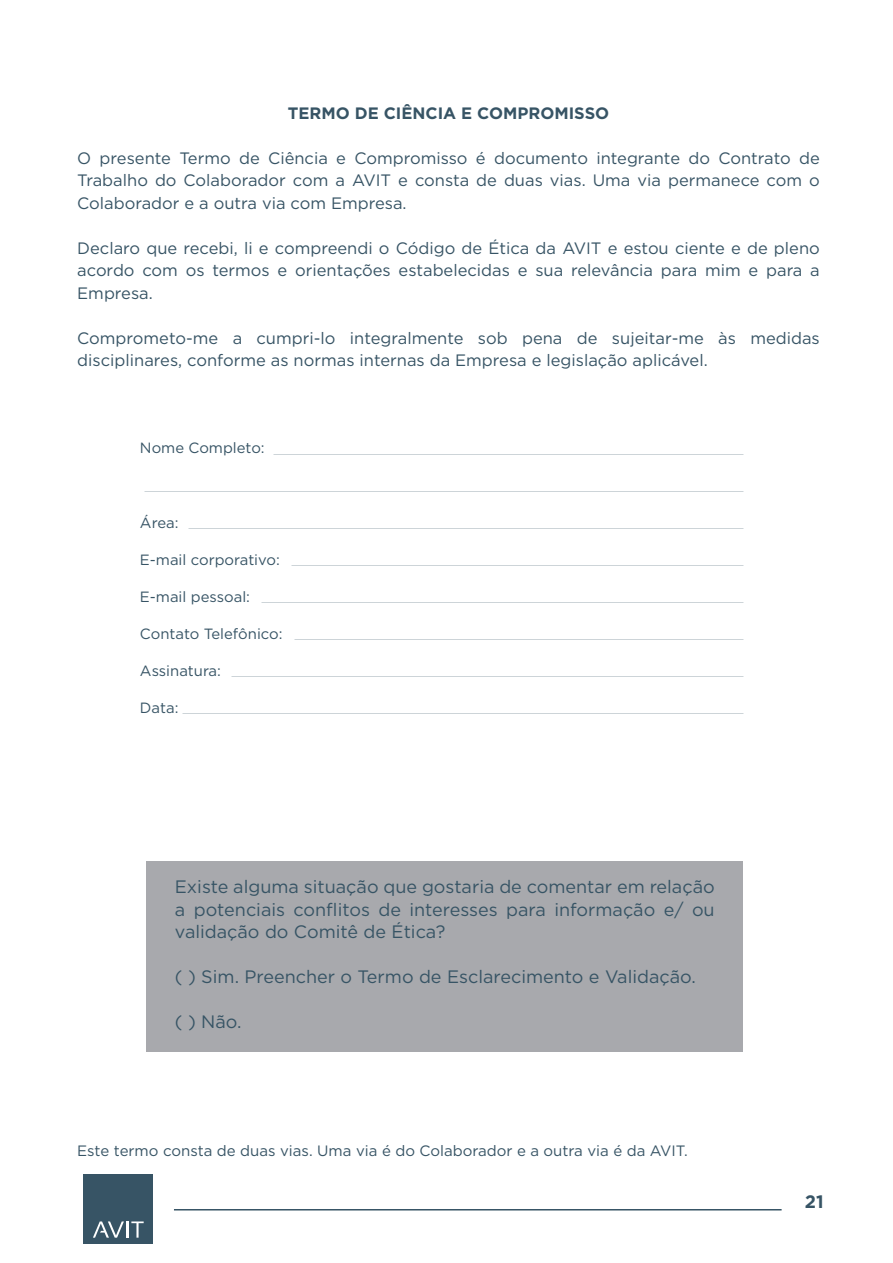
<style>
.page{position:relative;width:893px;height:1263px;background:#fff}
.page>*{position:absolute;margin:0;border:0;box-sizing:border-box;transform-origin:0 0}
.t1{font:18px/22.5px "Gotham";color:#375465;text-align:justify}
.t2{font:700 18px "Gotham";color:#375465}
.t3{font:16.5px/22.5px "Gotham";color:#375465;text-align:justify}
.t4{font:700 16.5px "Gotham";color:#375465}
.t5{font:15px "Gotham";color:#375465}
.t6{font:14.85px "Gotham";color:#375465}
</style>
<div class="page">
<div style="left:146px;top:861px;width:597px;height:191px;background:#a8a9ad"></div>
<hr style="left:174px;top:1209px;width:608px;height:1px;background:#375465">
<div style="left:83px;top:1174px;width:70px;height:70px;background:#375465"></div>
<svg style="left:93px;top:1221px;width:31px;height:17px"></svg>
<hr style="left:126px;top:1221px;width:3px;height:17px;background:#fff">
<svg style="left:131px;top:1221px;width:13px;height:17px"></svg>
<p class="t4" style="left:288px;top:102px;width:323px">TERMO DE CIÊNCIA E COMPROMISSO</p>
<p class="t3" style="left:77px;top:146px;width:744px">O presente Termo de Ciência e Compromisso é documento integrante do Contrato de Trabalho do Colaborador com a AVIT e consta de duas vias. Uma via permanece com o Colaborador e a outra via com Empresa.</p>
<p class="t3" style="left:77px;top:236px;width:744px">Declaro que recebi, li e compreendi o Código de Ética da AVIT e estou ciente e de pleno acordo com os termos e orientações estabelecidas e sua relevância para mim e para a Empresa.</p>
<p class="t3" style="left:77px;top:326px;width:744px">Comprometo-me a cumpri-lo integralmente sob pena de sujeitar-me às medidas disciplinares, conforme as normas internas da Empresa e legislação aplicável.</p>
<p class="t6" style="left:140px;top:439px;width:126px">Nome Completo:</p>
<p class="t6" style="left:140px;top:513px;width:40px">Área:</p>
<p class="t6" style="left:140px;top:550px;width:141px">E-mail corporativo:</p>
<p class="t6" style="left:140px;top:587px;width:112px">E-mail pessoal:</p>
<p class="t6" style="left:140px;top:624px;width:144px">Contato Telefônico:</p>
<p class="t6" style="left:140px;top:661px;width:83px">Assinatura:</p>
<p class="t6" style="left:140px;top:698px;width:40px">Data:</p>
<p class="t1" style="left:175px;top:875px;width:541px">Existe alguma situação que gostaria de comentar em relação a potenciais conflitos de interesses para informação e/ ou validação do Comitê de Ética?</p>
<p class="t1" style="left:175px;top:965px;width:522px">( ) Sim. Preencher o Termo de Esclarecimento e Validação.</p>
<p class="t1" style="left:175px;top:1010px;width:68px">( ) Não.</p>
<p class="t5" style="left:77px;top:1141px;width:612px">Este termo consta de duas vias. Uma via é do Colaborador e a outra via é da AVIT.</p>
<p class="t2" style="left:805px;top:1189px;width:20px">21</p>
</div>
